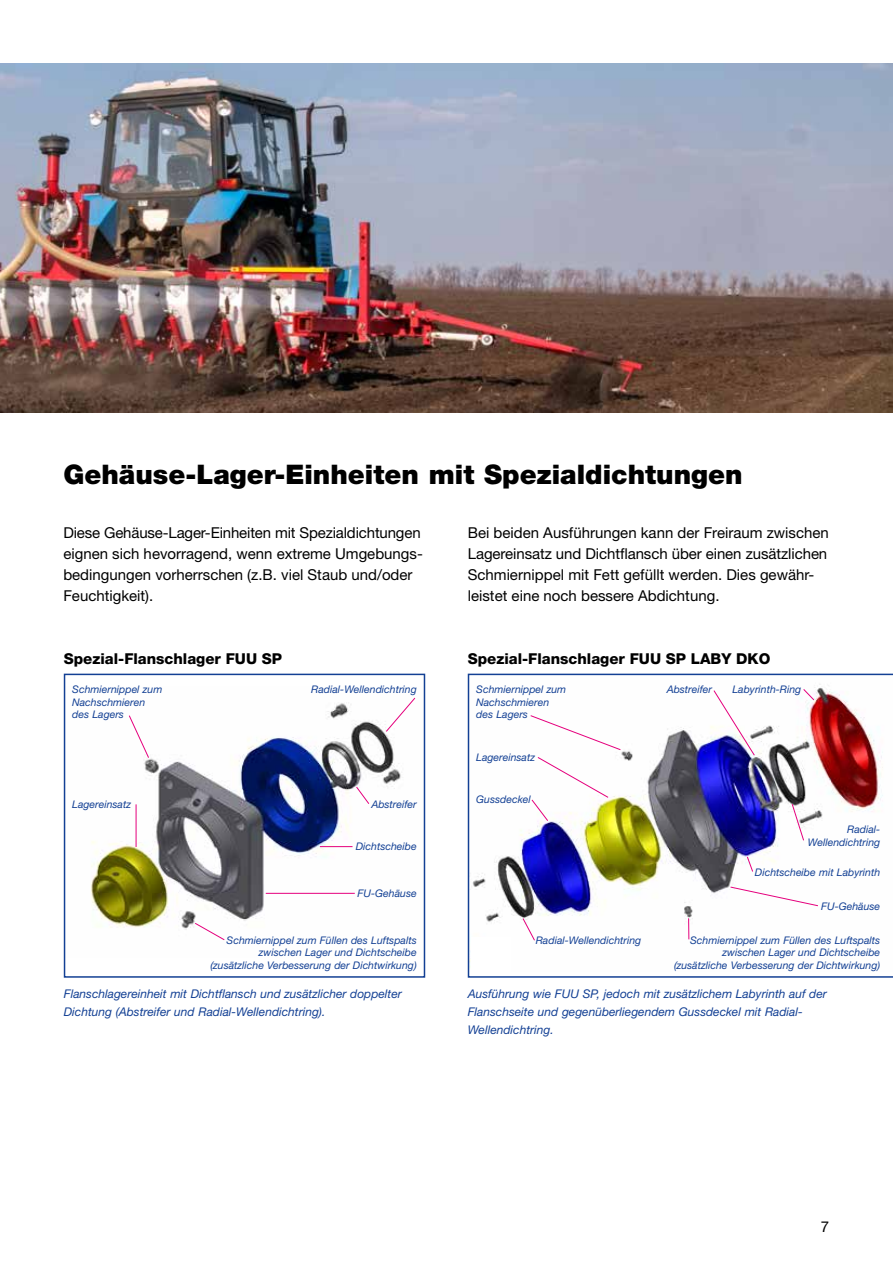
<style>
.page{position:relative;width:893px;height:1263px;background:#fff}
.page>*{position:absolute;margin:0;border:0;box-sizing:border-box;transform-origin:0 0}
.t1{font:900 27px "Helvetica Neue";color:#000}
.t2{font:15px/21px "Helvetica Neue";color:#000}
.t3{font:800 15px "Helvetica Neue";color:#000}
.t4{font:italic 12px/18px "Helvetica Neue";color:#134094}
.t5{font:italic 10.5px/12.6px "Helvetica Neue";color:#134094;text-align:right}
</style>
<div class="page">
<img style="left:0;top:64px;width:893px;height:348px">
<svg style="left:468px;top:674px;width:425px;height:304px"></svg>
<div style="left:471px;top:937px;width:40px;height:37px;background:#fff"></div>
<img style="left:91px;top:702px;width:310px;height:228px">
<div style="left:64px;top:674px;width:361px;height:304px;border:2px solid #134094"></div>
<svg style="left:128px;top:715px;width:22px;height:44px"></svg>
<hr style="left:136px;top:804px;width:1px;height:43px;background:#e5007d">
<svg style="left:194px;top:922px;width:31px;height:18px"></svg>
<hr style="left:266px;top:893px;width:89px;height:1px;background:#e5007d">
<hr style="left:320px;top:846px;width:32px;height:1px;background:#e5007d">
<svg style="left:355px;top:786px;width:15px;height:19px"></svg>
<svg style="left:385px;top:697px;width:31px;height:35px"></svg>
<svg style="left:530px;top:715px;width:91px;height:107px"></svg>
<svg style="left:522px;top:917px;width:13px;height:24px"></svg>
<svg style="left:688px;top:918px;width:1px;height:21px"></svg>
<svg style="left:713px;top:689px;width:42px;height:67px"></svg>
<svg style="left:803px;top:688px;width:12px;height:13px"></svg>
<svg style="left:791px;top:803px;width:13px;height:38px"></svg>
<svg style="left:746px;top:856px;width:8px;height:16px"></svg>
<svg style="left:730px;top:886px;width:89px;height:21px"></svg>
<h1 class="t1" style="left:63px;top:459px;width:681px">Gehäuse-Lager-Einheiten mit Spezialdichtungen</h1>
<h2 class="t2" style="left:63px;top:522px;width:361px">Diese Gehäuse-Lager-Einheiten mit Spezialdichtungen eignen sich hevorragend, wenn extreme Umgebungs&shy;bedingungen vorherrschen (z.B. viel Staub und/oder Feuchtigkeit).</h2>
<h2 class="t2" style="left:468px;top:522px;width:363px">Bei beiden Ausführungen kann der Freiraum zwischen Lagereinsatz und Dichtflansch über einen zusätzlichen Schmiernippel mit Fett gefüllt werden. Dies gewähr&shy;leistet eine noch bessere Abdichtung.</h2>
<h2 class="t3" style="left:64px;top:650px;width:220px">Spezial-Flanschlager FUU SP</h2>
<h2 class="t3" style="left:468px;top:650px;width:304px">Spezial-Flanschlager FUU SP LABY DKO</h2>
<p class="t5" style="left:72px;top:683px;width:92px;text-align:left">Schmiernippel zum<br>Nachschmieren des Lagers</p>
<p class="t5" style="left:72px;top:797px;width:60px">Lagereinsatz</p>
<p class="t5" style="left:311px;top:683px;width:107px">Radial-Wellendichtring</p>
<p class="t5" style="left:371px;top:798px;width:47px">Abstreifer</p>
<p class="t5" style="left:356px;top:840px;width:62px">Dichtscheibe</p>
<p class="t5" style="left:358px;top:887px;width:61px">FU-Gehäuse</p>
<p class="t5" style="left:476px;top:683px;width:92px;text-align:left">Schmiernippel zum<br>Nachschmieren des Lagers</p>
<p class="t5" style="left:476px;top:751px;width:60px">Lagereinsatz</p>
<p class="t5" style="left:476px;top:793px;width:56px">Gussdeckel</p>
<p class="t5" style="left:667px;top:683px;width:47px">Abstreifer</p>
<p class="t5" style="left:732px;top:683px;width:70px">Labyrinth-Ring</p>
<p class="t5" style="left:808px;top:823px;width:74px">Radial-<br>Wellendichtring</p>
<p class="t5" style="left:755px;top:865px;width:127px">Dichtscheibe mit Labyrinth</p>
<p class="t5" style="left:821px;top:899px;width:61px">FU-Gehäuse</p>
<p class="t5" style="left:210px;top:933px;width:208px">Schmiernippel zum Füllen des Luftspalts zwischen Lager und Dichtscheibe (zusätzliche Verbesserung der Dichtwirkung)</p>
<p class="t5" style="left:674px;top:933px;width:208px">Schmiernippel zum Füllen des Luftspalts zwischen Lager und Dichtscheibe (zusätzliche Verbesserung der Dichtwirkung)</p>
<p class="t5" style="left:536px;top:933px;width:107px">Radial-Wellendichtring</p>
<p class="t4" style="left:64px;top:985px;width:340px">Flanschlagereinheit mit Dichtflansch und zusätzlicher doppelter<br>Dichtung (Abstreifer und Radial-Wellendichtring).</p>
<p class="t4" style="left:468px;top:985px;width:361px">Ausführung wie FUU SP, jedoch mit zusätzlichem Labyrinth auf der<br>Flanschseite und gegenüberliegendem Gussdeckel mit Radial-<br>Wellendichtring.</p>
<h2 class="t2" style="left:821px;top:1215px;width:10px">7</h2>
</div>
